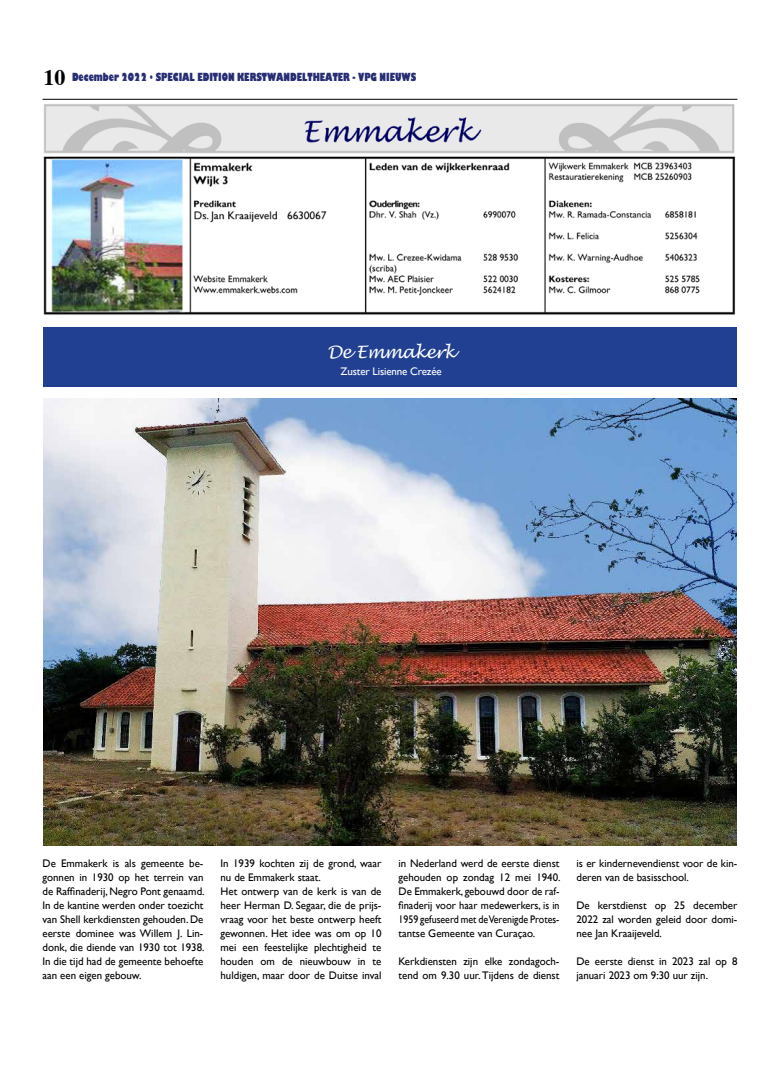
<style>
.page{position:relative;width:780px;height:1078px;background:#fff}
.page>*{position:absolute;margin:0;border:0;box-sizing:border-box;transform-origin:0 0}
.t1{font:17px "Lucida Handwriting Std";letter-spacing:-.025em;color:#fff}
.t2{font:11px/14px "Gill Sans";color:#000}
.t3{font:11px "Gill Sans MT Ult Bd Cn";color:#282e74}
.t4{font:11px "Gill Sans";letter-spacing:-.015em;color:#fff}
.s1{font-family:"Times";font-weight:700;font-size:22px;color:#000}
</style>
<div class="page">
<hr style="left:43px;top:99px;width:694px;height:1px;background:#000">
<img style="left:43px;top:104px;width:692px;height:211px">
<div style="left:43px;top:327px;width:693px;height:59px;background:#214092"></div>
<img style="left:43px;top:398px;width:693px;height:447px">
<p class="t3" style="left:43px;top:70px;width:374px"><span class="s1">10</span> December 2022 • SPECIAL EDITION KERSTWANDELTHEATER - VPG NIEUWS</p>
<h1 class="t1" style="left:327px;top:341px;width:129px">De Emmakerk</h1>
<p class="t4" style="left:340px;top:365px;width:103px">Zuster Lisienne Crezée</p>
<p class="t2" style="left:43px;top:856px;width:163px;text-align:justify">De Emmakerk is als gemeente be&shy;gonnen in 1930 op het terrein van de Raffinaderij, Negro Pont genaamd.<br>In de kantine werden onder toezicht van Shell kerkdiensten gehouden. De eerste dominee was Willem J. Lin&shy;donk, die diende van 1930 tot 1938.<br>In die tijd had de gemeente behoefte aan een eigen gebouw.</p>
<p class="t2" style="left:220px;top:856px;width:162px">In 1939 kochten zij de grond, waar nu de Emmakerk staat.<br>Het ontwerp van de kerk is van de heer Herman D. Segaar, die de prijs&shy;vraag voor het beste ontwerp heeft gewonnen. Het idee was om op 10 mei een feestelijke plechtigheid te houden om de nieuwbouw in te huldigen, maar door de Duitse inval</p>
<p class="t2" style="left:398px;top:856px;width:163px;text-align:justify">in Nederland werd de eerste dienst gehouden op zondag 12 mei 1940.<br>De Emmakerk, gebouwd door de raf&shy;finaderij voor haar medewerkers, is in 1959 gefuseerd met de Verenigde Protes&shy;tantse Gemeente van Curaçao.</p>
<p class="t2" style="left:398px;top:954px;width:162px">Kerkdiensten zijn elke zondagoch&shy;tend om 9.30 uur. Tijdens de dienst</p>
<p class="t2" style="left:576px;top:856px;width:162px">is er kindernevendienst voor de kin&shy;deren van de basisschool.</p>
<p class="t2" style="left:576px;top:898px;width:162px;text-align:justify">De kerstdienst op 25 december 2022 zal worden geleid door domi&shy;nee Jan Kraaijeveld.</p>
<p class="t2" style="left:576px;top:954px;width:162px">De eerste dienst in 2023 zal op 8 januari 2023 om 9:30 uur zijn.</p>
</div>
